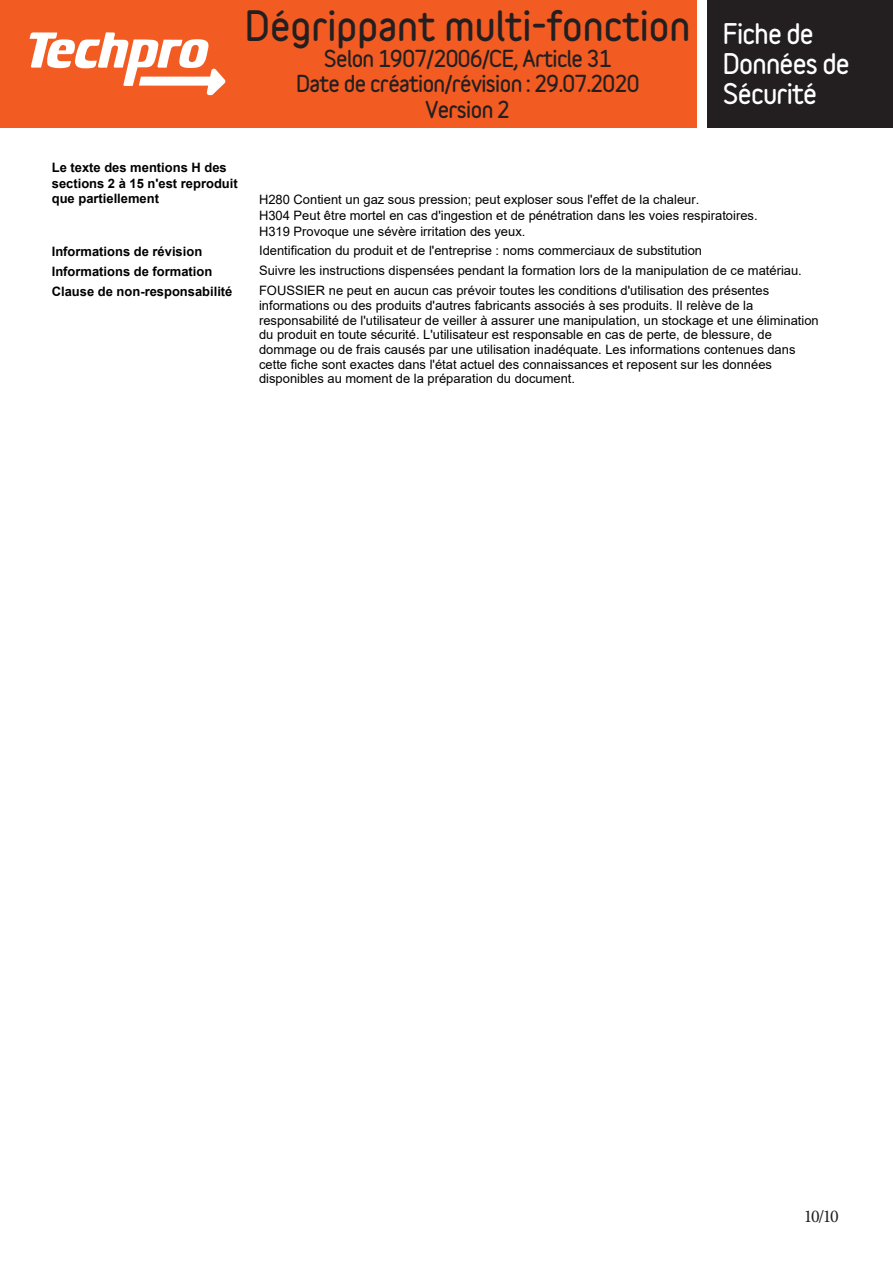
<style>
.page{position:relative;width:893px;height:1263px;background:#fff}
.page>*{position:absolute;margin:0;border:0;box-sizing:border-box;transform-origin:0 0}
.t1{font:900 37.5px "Variable";color:#231f20}
.t2{font:900 25.5px/30px "Variable";letter-spacing:-.03em;color:#fff}
.t3{font:900 21px/25.5px "Variable";letter-spacing:-.03em;color:#231f20;text-align:center}
.t4{font:18px "Minion Pro";color:#231f20}
.t5{font:12.9px/14.7px "Arial";color:#000001}
.t6{font:700 12.9px/15.6px "Arial";color:#000001}
.s1{font-style:inherit}
</style>
<div class="page">
<div style="left:0;top:0;width:723px;height:128px;background:#f25b21"></div>
<div style="left:702px;top:0;width:191px;height:128px;background:#231f20"></div>
<div style="left:697px;top:0;width:10px;height:128px;background:#fff"></div>
<svg style="left:29px;top:32px;width:197px;height:63px"></svg>
<h1 class="t1" style="left:245px;top:1px;width:447px">Dégrippant multi-fonction</h1>
<h3 class="t3" style="left:296px;top:45px;width:345px">Selon 1907/2006/CE, Article 31<br>Date de création/révision : 29.07.2020<br>Version 2</h3>
<h2 class="t2" style="left:723px;top:19px;width:128px">Fiche de<br>Données de<br>Sécurité</h2>
<p class="t6" style="left:52px;top:160px;width:187px">Le texte des mentions H des sections 2 à 15 n'est reproduit que partiellement</p>
<p class="t6" style="left:52px;top:241px;width:162px;line-height:20.1px">Informations de révision<br>Informations de formation</p>
<p class="t6" style="left:52px;top:283px;width:182px">Clause de non-responsabilité</p>
<p class="t5" style="left:259px;top:192px;width:500px;line-height:15.8px">H280 Contient un gaz sous pression; peut exploser sous l'effet de la chaleur.<br>H304 Peut être mortel en cas d'ingestion et de pénétration dans les voies respiratoires.<br>H319 Provoque une sévère irritation des yeux.</p>
<p class="t5" style="left:259px;top:240px;width:544px;line-height:20.1px">Identification du produit et de l'entreprise : noms commerciaux de substitution<br>Suivre les instructions dispensées pendant la formation lors de la manipulation de ce matériau.<br><span class="s1">FOUSSIER</span> ne peut en aucun cas prévoir toutes les conditions d'utilisation des présentes</p>
<p class="t5" style="left:259px;top:298px;width:561px">informations ou des produits d'autres fabricants associés à ses produits. Il relève de la responsabilité de l'utilisateur de veiller à assurer une manipulation, un stockage et une élimination du produit en toute sécurité. L'utilisateur est responsable en cas de perte, de blessure, de dommage ou de frais causés par une utilisation inadéquate. Les informations contenues dans cette fiche sont exactes dans l'état actuel des connaissances et reposent sur les données disponibles au moment de la préparation du document.</p>
<h3 class="t4" style="left:804px;top:1204px;width:37px">10/10</h3>
</div>
